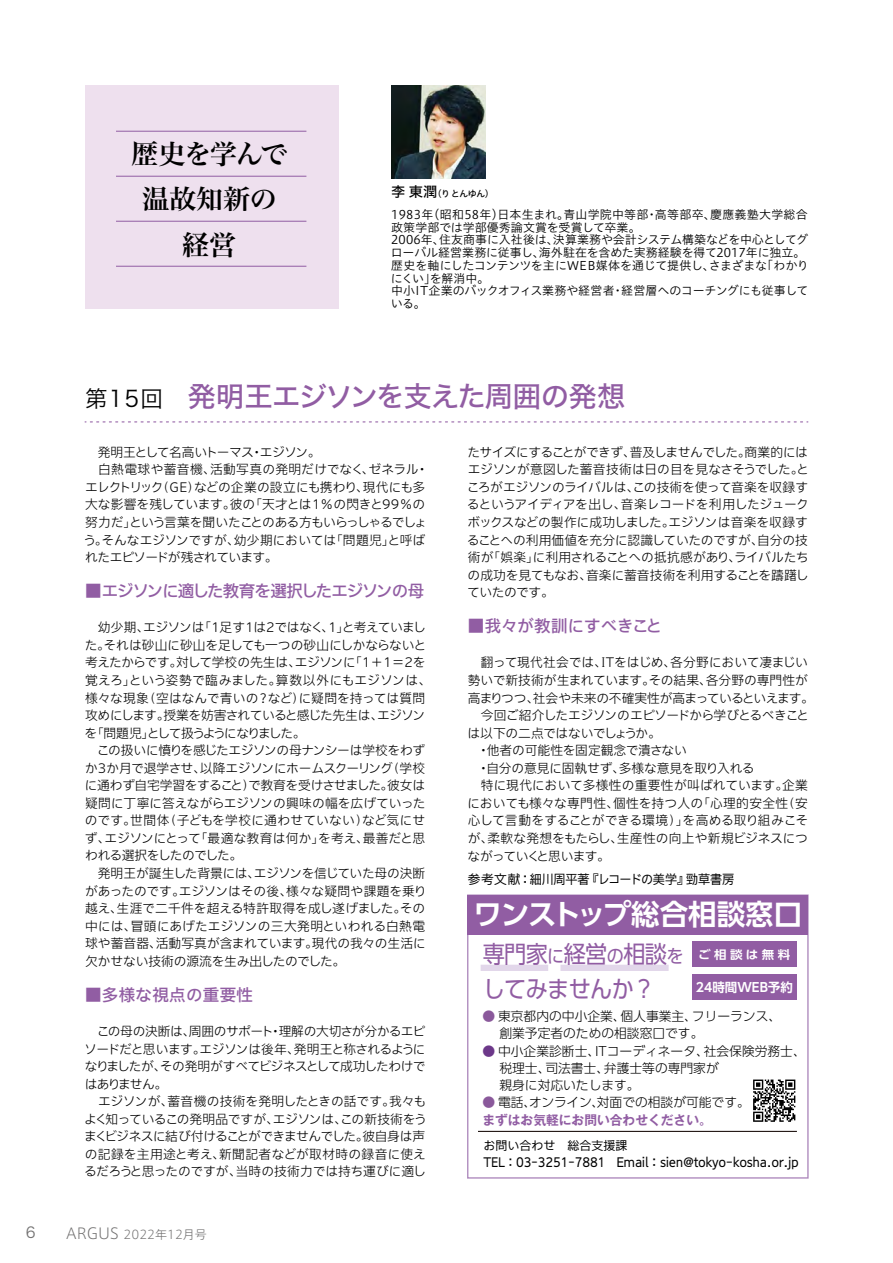
<style>
.page{position:relative;width:893px;height:1263px;background:#fff}
.page>*{position:absolute;margin:0;border:0;box-sizing:border-box;transform-origin:0 0}
.t1{font:28.5px "Hira Kaku Std W5";letter-spacing:-.04em;color:#915da3}
.t2{font:700 28.5px "UD Shin Go Pro De";color:#fff}
.t3{font:27px/45.8px "Hira Min Pro W6";letter-spacing:-.01em;color:#000;text-align:center}
.t4{font:23.85px/35.8px "UD Shin Go Pro";letter-spacing:-.03em;color:#915da3;scale:.93 1}
.t5{font:500 16.5px "Iwa UCDA Goth Std";letter-spacing:-.07em;color:#915da3}
.t6{font:500 16.5px "Iwa UCDA Goth Std";letter-spacing:-.01em;color:#915da3}
.t7{font:500 16.5px "Iwa UCDA Goth Std";letter-spacing:.02em;color:#915da3}
.t8{font:15px "Hira Kaku Pro W3";color:#727171}
.t9{font:700 13.05px "Gothic MB101 Pro De";color:#915da3}
.t10{font:300 12.75px/17.5px "Iwa UCDA Goth Std";letter-spacing:-.02em;color:#000}
.t11{font:300 12.75px/17.2px "UD Shin Go Pro";color:#000}
.t12{font:100 12.75px "Iwa UCDA Goth Std";letter-spacing:-.03em;color:#000;scale:.9 1}
.t13{font:100 12.75px "Iwa UCDA Goth Std";letter-spacing:-.03em;color:#000}
.t14{font:700 12.45px "UD Shin Go Pro De";color:#fff}
.t15{font:12px/12.8px "Hiragino UD Sans Std W3";letter-spacing:-.005em;color:#000}
.t16{font:12px "Axis Basic Std N L";color:#727171}
.t17{font:100 12px "Iwa UCDA Goth Std";color:#000}
.t18{font:700 11.7px "UD Shin Go Pro De";letter-spacing:.28em;color:#fff;scale:1.07 1}
.t19{font:9px "Hiragino UD Sans Std W5";color:#000}
.s1{font-size:14.25px}
.s2{font-family:"Hira Kaku Std W3";font-size:22.5px;color:#000}
.s3{font-size:18.3px}
.s4{font-family:"Koz Go Pr 6 N";font-weight:400;color:#8a599b}
.s5{font-family:"Koz Go Pr 6 N";font-weight:400;color:#6c3889}
.s6{font-size:15px}
</style>
<div class="page">
<div style="left:85px;top:85px;width:253px;height:223px;background:#eee0ee"></div>
<hr style="left:116px;top:131px;width:190px;height:1px;background:#915da3">
<hr style="left:116px;top:176px;width:190px;height:1px;background:#915da3">
<hr style="left:116px;top:221px;width:190px;height:1px;background:#915da3">
<hr style="left:116px;top:266px;width:190px;height:1px;background:#915da3">
<svg style="left:85px;top:421px;width:723px;height:1px"></svg>
<img style="left:392px;top:85px;width:94px;height:94px">
<svg style="left:753px;top:1079px;width:42px;height:43px"></svg>
<div style="left:467px;top:894px;width:342px;height:284px;border:1px solid #b08dbf"></div>
<div style="left:468px;top:895px;width:340px;height:39px;background:#915da3"></div>
<hr style="left:478px;top:1131px;width:319px;height:1px;background:#231815">
<div style="left:481px;top:965px;width:67px;height:6px;background:#e2d7ea"></div>
<div style="left:560px;top:965px;width:109px;height:6px;background:#e2d7ea"></div>
<div style="left:692px;top:942px;width:105px;height:25px;background:#915da3"></div>
<div style="left:692px;top:974px;width:105px;height:26px;background:#915da3"></div>
<h2 class="t3" style="left:131px;top:129px;width:157px">歴史を学んで温故知新の経営</h2>
<p class="t19" style="left:391px;top:187px;width:104px"><span class="s1">李 東潤</span>（り とんゆん）</p>
<p class="t15" style="left:391px;top:207px;width:419px">1983年（昭和58年）日本生まれ。青山学院中等部・高等部卒、慶應義塾大学総合政策学部では学部優秀論文賞を受賞して卒業。<br>2006年、住友商事に入社後は、決算業務や会計システム構築などを中心としてグローバル経営業務に従事し、海外駐在を含めた実務経験を得て2017年に独立。歴史を軸にしたコンテンツを主にWEB媒体を通じて提供し、さまざまな「わかりにくい」を解消中。<br>中小IT企業のバックオフィス業務や経営者・経営層へのコーチングにも従事している。</p>
<h1 class="t1" style="left:85px;top:374px;width:542px"><span class="s2">第15回　</span>発明王エジソンを支えた周囲の発想</h1>
<p class="t10" style="left:84px;top:442px;width:346px">　発明王として名高いトーマス・エジソン。<br>　白熱電球や蓄音機、活動写真の発明だけでなく、ゼネラル・エレクトリック（GE）などの企業の設立にも携わり、現代にも多大な影響を残しています。彼の「天才とは1％の閃きと99％の努力だ」という言葉を聞いたことのある方もいらっしゃるでしょう。そんなエジソンですが、幼少期においては「問題児」と呼ばれたエピソードが残されています。</p>
<p class="t5" style="left:85px;top:579px;width:341px">■エジソンに適した教育を選択したエジソンの母</p>
<p class="t10" style="left:85px;top:618px;width:348px">　幼少期、エジソンは「1足す1は2ではなく、1」と考えていました。それは砂山に砂山を足しても一つの砂山にしかならないと考えたからです。対して学校の先生は、エジソンに「1＋1＝2を覚えろ」という姿勢で臨みました。算数以外にもエジソンは、様々な現象（空はなんで青いの？など）に疑問を持っては質問攻めにします。授業を妨害されていると感じた先生は、エジソンを「問題児」として扱うようになりました。<br>　この扱いに憤りを感じたエジソンの母ナンシーは学校をわずか3か月で退学させ、以降エジソンにホームスクーリング（学校に通わず自宅学習をすること）で教育を受けさせました。彼女は疑問に丁寧に答えながらエジソンの興味の幅を広げていったのです。世間体（子どもを学校に通わせていない）など気にせず、エジソンにとって「最適な教育は何か」を考え、最善だと思われる選択をしたのでした。<br>　発明王が誕生した背景には、エジソンを信じていた母の決断があったのです。エジソンはその後、様々な疑問や課題を乗り越え、生涯で二千件を超える特許取得を成し遂げました。その中には、冒頭にあげたエジソンの三大発明といわれる白熱電球や蓄音器、活動写真が含まれています。現代の我々の生活に欠かせない技術の源流を生み出したのでした。</p>
<p class="t7" style="left:85px;top:983px;width:170px">■多様な視点の重要性</p>
<p class="t10" style="left:84px;top:1022px;width:344px">　この母の決断は、周囲のサポート・理解の大切さが分かるエピソードだと思います。エジソンは後年、発明王と称されるようになりましたが、その発明がすべてビジネスとして成功したわけではありません。<br>　エジソンが、蓄音機の技術を発明したときの話です。我々もよく知っているこの発明品ですが、エジソンは、この新技術をうまくビジネスに結び付けることができませんでした。彼自身は声の記録を主用途と考え、新聞記者などが取材時の録音に使えるだろうと思ったのですが、当時の技術力では持ち運びに適し</p>
<p class="t10" style="left:467px;top:442px;width:344px;text-align:justify">たサイズにすることができず、普及しませんでした。商業的にはエジソンが意図した蓄音技術は日の目を見なさそうでした。ところがエジソンのライバルは、この技術を使って音楽を収録するというアイディアを出し、音楽レコードを利用したジュークボックスなどの製作に成功しました。エジソンは音楽を収録することへの利用価値を充分に認識していたのですが、自分の技術が「娯楽」に利用されることへの抵抗感があり、ライバルたちの成功を見てもなお、音楽に蓄音技術を利用することを躊躇していたのです。</p>
<p class="t6" style="left:468px;top:614px;width:196px">■我々が教訓にすべきこと</p>
<p class="t10" style="left:468px;top:653px;width:348px">　翻って現代社会では、ITをはじめ、各分野において凄まじい勢いで新技術が生まれています。その結果、各分野の専門性が高まりつつ、社会や未来の不確実性が高まっているといえます。　今回ご紹介したエジソンのエピソードから学びとるべきことは以下の二点ではないでしょうか。<br>　・他者の可能性を固定観念で潰さない<br>　・自分の意見に固執せず、多様な意見を取り入れる<br>　特に現代において多様性の重要性が叫ばれています。企業においても様々な専門性、個性を持つ人の「心理的安全性（安心して言動をすることができる環境）」を高める取り組みこそが、柔軟な発想をもたらし、生産性の向上や新規ビジネスにつながっていくと思います。</p>
<p class="t13" style="left:468px;top:870px;width:268px">参考文献：細川周平著『レコードの美学』勁草書房</p>
<h1 class="t2" style="left:473px;top:891px;width:330px">ワンストップ総合相談窓口</h1>
<h3 class="t4" style="left:483px;top:935px;width:217px">専門家<span class="s3">に</span>経営<span class="s3">の</span>相談<span class="s3">を</span>してみませんか？</h3>
<p class="t18" style="left:698px;top:944px;width:88px">ご相談は無料</p>
<p class="t14" style="left:696px;top:977px;width:98px">24時間WEB予約</p>
<p class="t11" style="left:499px;top:1007px;width:283px;text-indent:-17px"><span class="s4">●</span> 東京都内の中小企業、個人事業主、フリーランス、創業予定者のための相談窓口です。</p>
<p class="t11" style="left:499px;top:1042px;width:308px;text-indent:-17px"><span class="s5">●</span> 中小企業診断士、ITコーディネータ、社会保険労務士、税理士、司法書士、弁護士等の専門家が<br>親身に対応いたします。</p>
<p class="t11" style="left:482px;top:1093px;width:269px"><span class="s4">●</span> 電話、オンライン、対面での相談が可能です。</p>
<p class="t17" style="left:484px;top:1136px;width:145px">お問い合わせ　総合支援課</p>
<p class="t12" style="left:484px;top:1153px;width:352px">TEL：03-3251-7881　Email：sien@tokyo-kosha.or.jp</p>
<p class="t9" style="left:482px;top:1109px;width:231px">まずはお気軽にお問い合わせください。</p>
<p class="t8" style="left:26px;top:1219px;width:11px">6</p>
<p class="t16" style="left:66px;top:1225px;width:142px"><span class="s6">ARGUS</span> 2022年12月号</p>
</div>
